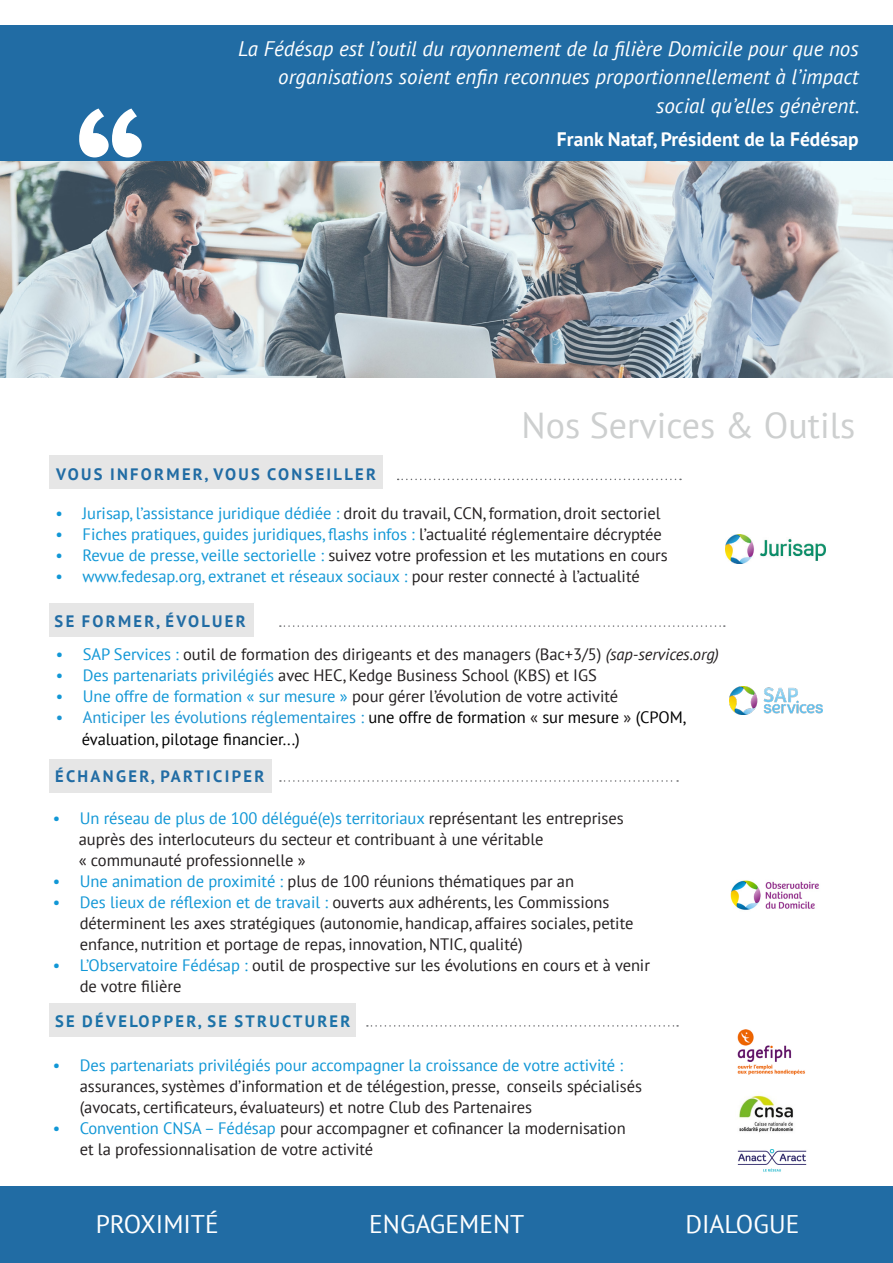
<style>
.page{position:relative;width:893px;height:1263px;background:#fff}
.page>*{position:absolute;margin:0;border:0;box-sizing:border-box;transform-origin:0 0}
.t1{font:225px "PT Sans";color:#fff}
.t2{font:36px "PT Sans";color:#cdcfcf}
.t3{font:25.5px "PT Sans";color:#fff}
.t4{font:italic 21px "PT Sans";color:#fff}
.t5{font:700 19.5px "PT Sans";color:#fff}
.t6{font:16.5px/21px "PT Sans";letter-spacing:-.005em;color:#231f20}
.t7{font:16.5px "PT Sans";letter-spacing:-.005em;color:#1197d6}
.t8{font:16.5px "PT Sans";letter-spacing:-.005em;color:#1a95d3}
.t9{font:700 16.5px "PT Sans";letter-spacing:.14em;color:#216ca4}
.t10{font:16.5px "PT Sans";letter-spacing:-.005em;color:#000001}
.t11{font:700 16.5px "PT Sans";letter-spacing:.14em;color:#1c72a8}
.s1{color:#1197d6}
.s2{color:#231f20}
.s3{font-style:italic}
.s4{color:#000001}
</style>
<div class="page">
<img style="left:0;top:161px;width:893px;height:216px">
<div style="left:0;top:26px;width:893px;height:135px;background:#216ca4"></div>
<div style="left:49px;top:1003px;width:306px;height:34px;background:#e6e6e6"></div>
<div style="left:49px;top:759px;width:223px;height:33px;background:#e6e6e6"></div>
<div style="left:49px;top:603px;width:205px;height:34px;background:#e6e6e6"></div>
<div style="left:49px;top:455px;width:334px;height:34px;background:#e6e6e6"></div>
<div style="left:0;top:1186px;width:893px;height:77px;background:#216ca4"></div>
<div style="left:81px;top:133px;width:28px;height:24px;background:#fff;border-radius:50%"></div>
<div style="left:114px;top:133px;width:28px;height:24px;background:#fff;border-radius:50%"></div>
<img style="left:726px;top:535px;width:100px;height:28px">
<img style="left:730px;top:880px;width:89px;height:30px">
<img style="left:739px;top:1095px;width:55px;height:38px">
<svg style="left:398px;top:479px;width:283px;height:1px"></svg>
<svg style="left:280px;top:780px;width:398px;height:2px"></svg>
<svg style="left:367px;top:1025px;width:311px;height:2px"></svg>
<svg style="left:280px;top:625px;width:445px;height:2px"></svg>
<img style="left:729px;top:687px;width:93px;height:28px">
<img style="left:737px;top:1029px;width:68px;height:46px">
<img style="left:737px;top:1149px;width:70px;height:23px">
<p class="t1" style="left:70px;top:60px;width:78px">“</p>
<p class="t4" style="left:238px;top:35px;width:622px">La Fédésap est l’outil du rayonnement de la filière Domicile pour que nos</p>
<p class="t4" style="left:278px;top:63px;width:582px">organisations soient enfin reconnues proportionnellement à l’impact</p>
<p class="t4" style="left:656px;top:92px;width:205px">social qu’elles génèrent.</p>
<p class="t5" style="left:557px;top:126px;width:303px">Frank Nataf, Président de la Fédésap</p>
<p class="t2" style="left:522px;top:402px;width:335px">Nos Services &amp; Outils</p>
<p class="t9" style="left:56px;top:463px;width:321px">VOUS INFORMER, VOUS CONSEILLER</p>
<p class="t6" style="left:56px;top:503px;width:606px"><span class="s1">• Jurisap, l’assistance juridique dédiée :</span> droit du travail, CCN, formation, droit sectoriel</p>
<p class="t7" style="left:56px;top:524px;width:608px">• Fiches pratiques, guides juridiques, flashs infos : <span class="s2">l’actualité réglementaire décryptée</span></p>
<p class="t6" style="left:56px;top:545px;width:614px"><span class="s1">• Revue de presse, veille sectorielle :</span> suivez votre profession et les mutations en cours</p>
<p class="t7" style="left:56px;top:566px;width:586px">• www.fedesap.org, extranet et réseaux sociaux : <span class="s2">pour rester connecté à l’actualité</span></p>
<p class="t9" style="left:55px;top:610px;width:193px">SE FORMER, ÉVOLUER</p>
<p class="t6" style="left:56px;top:644px;width:665px"><span class="s1">• SAP Services :</span> outil de formation des dirigeants et des managers (Bac+3/5) <span class="s3">(sap-services.org)</span></p>
<p class="t6" style="left:56px;top:665px;width:542px"><span class="s1">• Des partenariats privilégiés</span> avec HEC, Kedge Business School (KBS) et IGS</p>
<p class="t6" style="left:56px;top:686px;width:564px"><span class="s1">• Une offre de formation « sur mesure »</span> pour gérer l’évolution de votre activité</p>
<p class="t8" style="left:56px;top:707px;width:631px">• Anticiper les évolutions réglementaires : <span class="s4">une offre de formation</span> <span class="s2">«</span> <span class="s4">sur mesure</span> <span class="s2">»</span> <span class="s4">(CPOM,</span></p>
<p class="t10" style="left:82px;top:728px;width:219px">évaluation, pilotage financier...)</p>
<p class="t9" style="left:55px;top:765px;width:211px">ÉCHANGER, PARTICIPER</p>
<p class="t7" style="left:53px;top:807px;width:572px">• Un réseau de plus de 100 délégué(e)s territoriaux <span class="s2">représentant les entreprises</span></p>
<p class="t6" style="left:79px;top:828px;width:466px">auprès des interlocuteurs du secteur et contribuant à une véritable</p>
<p class="t6" style="left:79px;top:849px;width:228px">« communauté professionnelle »</p>
<p class="t6" style="left:53px;top:870px;width:523px"><span class="s1">• Une animation de proximité :</span> plus de 100 réunions thématiques par an</p>
<p class="t6" style="left:80px;top:891px;width:555px;text-indent:-27px"><span class="s1">• Des lieux de réflexion et de travail :</span> ouverts aux adhérents, les Commissions déterminent les axes stratégiques (autonomie, handicap, affaires sociales, petite enfance, nutrition et portage de repas, innovation, NTIC, qualité)</p>
<p class="t6" style="left:80px;top:954px;width:572px;text-indent:-27px"><span class="s1">• L’Observatoire Fédésap :</span> outil de prospective sur les évolutions en cours et à venir de votre filière</p>
<p class="t11" style="left:55px;top:1010px;width:297px">SE DÉVELOPPER, SE STRUCTURER</p>
<p class="t6" style="left:80px;top:1055px;width:564px;text-indent:-27px"><span class="s1">• Des partenariats privilégiés pour accompagner la croissance de votre activité : </span>assurances, systèmes d’information et de télégestion, presse, conseils spécialisés (avocats, certificateurs, évaluateurs) et notre Club des Partenaires</p>
<p class="t6" style="left:80px;top:1118px;width:547px;text-indent:-27px"><span class="s1">• Convention CNSA – Fédésap</span> pour accompagner et cofinancer la modernisation et la professionnalisation de votre activité</p>
<p class="t3" style="left:96px;top:1207px;width:125px">PROXIMITÉ</p>
<p class="t3" style="left:369px;top:1207px;width:157px">ENGAGEMENT</p>
<p class="t3" style="left:685px;top:1207px;width:115px">DIALOGUE</p>
</div>
